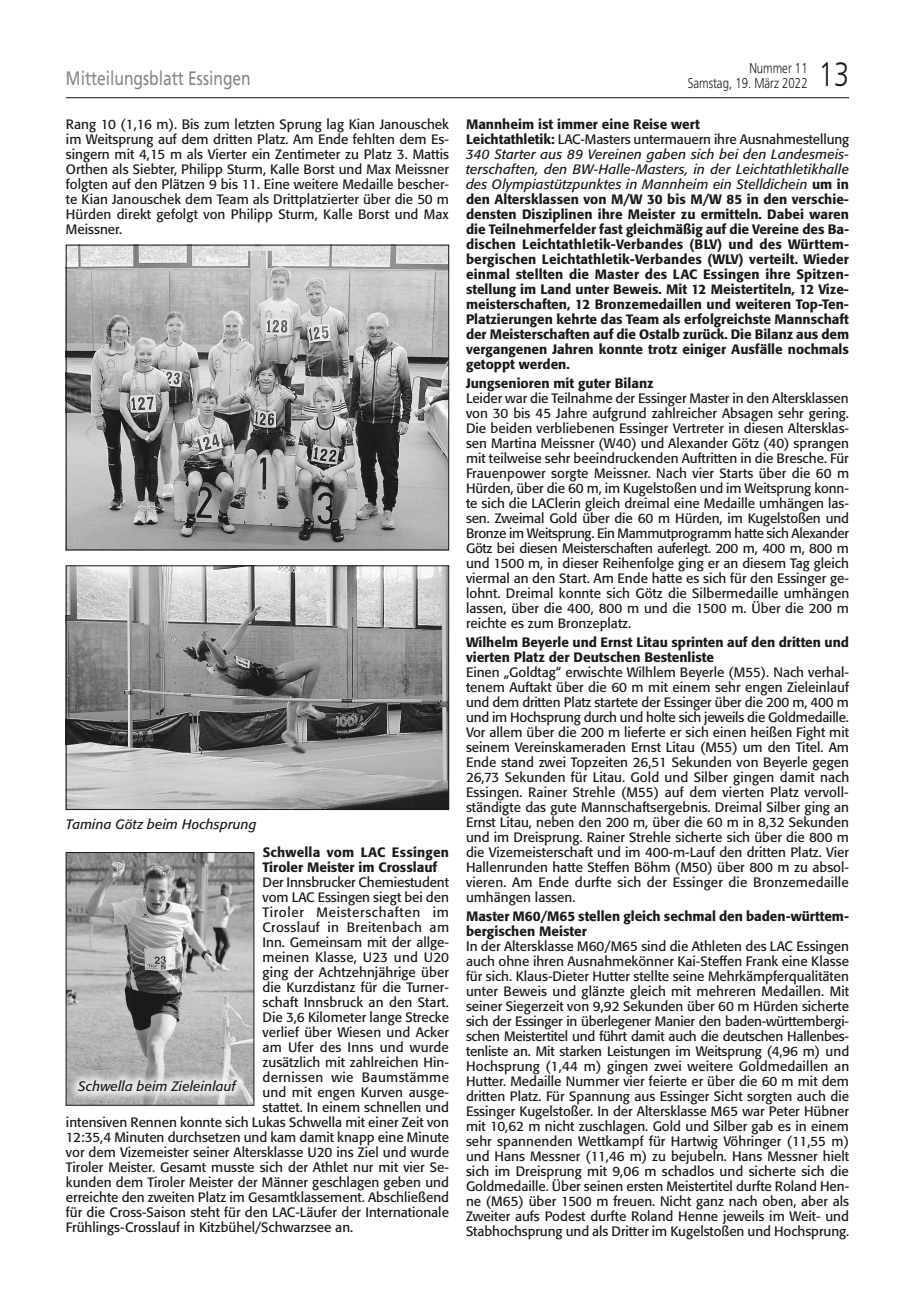
<style>
.page{position:relative;width:915px;height:1297px;background:#fff}
.page>*{position:absolute;margin:0;border:0;box-sizing:border-box;transform-origin:0 0}
.t1{font:300 33.75px "Frutiger";color:#1a1a18;scale:.8 1}
.t2{font:19.5px "Frutiger";color:#868786;scale:.8 1}
.t3{font:300 14.25px "Frutiger";color:#1a1a18;scale:.8 1}
.t4{font:13.5px/15px "Formata";color:#1a1a18;text-align:justify}
.t5{font:500 13.5px/15px "Formata";color:#1a1a18}
.t6{font:italic 13.5px "Formata";letter-spacing:.01em;color:#1a1a18}
.t7{font:13.5px "Formata";letter-spacing:.05em;color:#1a1a18}
.t8{font:13.5px "Formata";letter-spacing:.02em;color:#1a1a18}
.t9{font:13.5px "Formata";letter-spacing:.025em;color:#1a1a18}
.s1{font-weight:400}
.s2{font-weight:400;font-style:italic}
</style>
<div class="page">
<hr style="left:66px;top:97px;width:782px;height:1px;background:#1a1a18">
<img style="left:68px;top:247px;width:379px;height:301px">
<div style="left:66px;top:245px;width:383px;height:305px;border:1px solid #1a1a18"></div>
<img style="left:68px;top:567px;width:379px;height:241px">
<div style="left:66px;top:565px;width:383px;height:245px;border:1px solid #1a1a18"></div>
<img style="left:68px;top:854px;width:184px;height:249px">
<div style="left:66px;top:852px;width:188px;height:253px;border:1px solid #1a1a18"></div>
<img style="left:69px;top:1070px;width:178px;height:31px">
<p class="t3" style="left:749px;top:60px;width:74px">Nummer 11</p>
<h2 class="t2" style="left:66px;top:66px;width:232px">Mitteilungsblatt Essingen</h2>
<p class="t3" style="left:687px;top:75px;width:151px">Samstag, 19. März 2022</p>
<h1 class="t1" style="left:818px;top:55px;width:39px">13</h1>
<p class="t4" style="left:66px;top:116px;width:384px">Rang 10 (1,16 m). Bis zum letzten Sprung lag Kian Janouschek im Weitsprung auf dem dritten Platz. Am Ende fehlten dem Es&shy;singern mit 4,15 m als Vierter ein Zentimeter zu Platz 3. Mattis Orthen als Siebter, Philipp Sturm, Kalle Borst und Max Meissner folgten auf den Plätzen 9 bis 11. Eine weitere Medaille bescher&shy;te Kian Janouschek dem Team als Drittplatzierter über die 50 m Hürden direkt gefolgt von Philipp Sturm, Kalle Borst und Max Meissner.</p>
<p class="t6" style="left:66px;top:816px;width:192px">Tamina Götz beim Hochsprung</p>
<p class="t5" style="left:262px;top:844px;width:188px">Schwella vom LAC Essingen<br>Tiroler Meister im Crosslauf</p>
<p class="t4" style="left:262px;top:874px;width:188px">Der Innsbrucker Chemiestudent</p>
<p class="t4" style="left:262px;top:889px;width:188px">vom LAC Essingen siegt bei den</p>
<p class="t7" style="left:262px;top:904px;width:188px">Tiroler Meisterschaften im</p>
<p class="t8" style="left:262px;top:919px;width:188px">Crosslauf in Breitenbach am</p>
<p class="t4" style="left:262px;top:934px;width:188px">Inn. Gemeinsam mit der allge-</p>
<p class="t4" style="left:262px;top:949px;width:188px">meinen Klasse, U23 und U20</p>
<p class="t4" style="left:262px;top:964px;width:188px">ging der Achtzehnjährige über</p>
<p class="t4" style="left:262px;top:979px;width:188px">die Kurzdistanz für die Turner-</p>
<p class="t4" style="left:262px;top:994px;width:188px">schaft Innsbruck an den Start.</p>
<p class="t4" style="left:262px;top:1009px;width:188px">Die 3,6 Kilometer lange Strecke</p>
<p class="t4" style="left:262px;top:1024px;width:188px">verlief über Wiesen und Acker</p>
<p class="t4" style="left:262px;top:1039px;width:188px">am Ufer des Inns und wurde</p>
<p class="t4" style="left:262px;top:1054px;width:188px">zusätzlich mit zahlreichen Hin-</p>
<p class="t9" style="left:262px;top:1069px;width:188px">dernissen wie Baumstämme</p>
<p class="t4" style="left:262px;top:1084px;width:188px">und mit engen Kurven ausge-</p>
<p class="t4" style="left:262px;top:1099px;width:188px">stattet. In einem schnellen und</p>
<p class="t4" style="left:66px;top:1114px;width:384px">intensiven Rennen konnte sich Lukas Schwella mit einer Zeit von</p>
<p class="t4" style="left:66px;top:1129px;width:384px">12:35,4 Minuten durchsetzen und kam damit knapp eine Minute</p>
<p class="t4" style="left:66px;top:1144px;width:384px">vor dem Vizemeister seiner Altersklasse U20 ins Ziel und wurde</p>
<p class="t4" style="left:66px;top:1159px;width:384px">Tiroler Meister. Gesamt musste sich der Athlet nur mit vier Se-</p>
<p class="t4" style="left:66px;top:1174px;width:384px">kunden dem Tiroler Meister der Männer geschlagen geben und</p>
<p class="t4" style="left:66px;top:1189px;width:384px">erreichte den zweiten Platz im Gesamtklassement. Abschließend</p>
<p class="t4" style="left:66px;top:1204px;width:384px">für die Cross-Saison steht für den LAC-Läufer der Internationale</p>
<p class="t4" style="left:66px;top:1219px;width:289px">Frühlings-Crosslauf in Kitzbühel/Schwarzsee an.</p>
<p class="t6" style="left:78px;top:1078px;width:159px">Schwella beim Zieleinlauf</p>
<p class="t5" style="left:466px;top:116px;width:384px">Mannheim ist immer eine Reise wert<br>Leichtathletik: <span class="s1">LAC-Masters untermauern ihre Ausnahmestellung </span><span class="s2">340 Starter aus 89 Vereinen gaben sich bei den Landesmeis&shy;terschaften, den BW-Halle-Masters, in der Leichtathletikhalle des Olympiastützpunktes in Mannheim ein Stelldichein</span> um in den Altersklassen von M/W 30 bis M/W 85 in den verschie&shy;densten Disziplinen ihre Meister zu ermitteln. Dabei waren die Teilnehmerfelder fast gleichmäßig auf die Vereine des Ba&shy;dischen Leichtathletik-Verbandes (BLV) und des Württem&shy;bergischen Leichtathletik-Verbandes (WLV) verteilt. Wieder einmal stellten die Master des LAC Essingen ihre Spitzen&shy;stellung im Land unter Beweis. Mit 12 Meistertiteln, 12 Vize&shy;meisterschaften, 12 Bronzemedaillen und weiteren Top-Ten-Platzierungen kehrte das Team als erfolgreichste Mannschaft der Meisterschaften auf die Ostalb zurück. Die Bilanz aus dem vergangenen Jahren konnte trotz einiger Ausfälle nochmals getoppt werden.</p>
<p class="t5" style="left:466px;top:376px;width:189px">Jungsenioren mit guter Bilanz</p>
<p class="t4" style="left:466px;top:391px;width:384px">Leider war die Teilnahme der Essinger Master in den Altersklassen von 30 bis 45 Jahre aufgrund zahlreicher Absagen sehr gering.<br>Die beiden verbliebenen Essinger Vertreter in diesen Altersklas&shy;sen Martina Meissner (W40) und Alexander Götz (40) sprangen mit teilweise sehr beeindruckenden Auftritten in die Bresche. Für Frauenpower sorgte Meissner. Nach vier Starts über die 60 m Hürden, über die 60 m, im Kugelstoßen und im Weitsprung konn&shy;te sich die LAClerin gleich dreimal eine Medaille umhängen las&shy;sen. Zweimal Gold über die 60 m Hürden, im Kugelstoßen und Bronze im Weitsprung. Ein Mammutprogramm hatte sich Alexander Götz bei diesen Meisterschaften auferlegt. 200 m, 400 m, 800 m und 1500 m, in dieser Reihenfolge ging er an diesem Tag gleich viermal an den Start. Am Ende hatte es sich für den Essinger ge&shy;lohnt. Dreimal konnte sich Götz die Silbermedaille umhängen lassen, über die 400, 800 m und die 1500 m. Über die 200 m reichte es zum Bronzeplatz.</p>
<p class="t5" style="left:466px;top:635px;width:384px">Wilhelm Beyerle und Ernst Litau sprinten auf den dritten und vierten Platz der Deutschen Bestenliste</p>
<p class="t4" style="left:466px;top:665px;width:384px">Einen „Goldtag“ erwischte Wilhlem Beyerle (M55). Nach verhal&shy;tenem Auftakt über die 60 m mit einem sehr engen Zieleinlauf und dem dritten Platz startete der Essinger über die 200 m, 400 m und im Hochsprung durch und holte sich jeweils die Goldmedaille.<br>Vor allem über die 200 m lieferte er sich einen heißen Fight mit seinem Vereinskameraden Ernst Litau (M55) um den Titel. Am Ende stand zwei Topzeiten 26,51 Sekunden von Beyerle gegen 26,73 Sekunden für Litau. Gold und Silber gingen damit nach Essingen. Rainer Strehle (M55) auf dem vierten Platz vervoll&shy;ständigte das gute Mannschaftsergebnis. Dreimal Silber ging an Ernst Litau, neben den 200 m, über die 60 m in 8,32 Sekunden und im Dreisprung. Rainer Strehle sicherte sich über die 800 m die Vizemeisterschaft und im 400-m-Lauf den dritten Platz. Vier Hallenrunden hatte Steffen Böhm (M50) über 800 m zu absol&shy;vieren. Am Ende durfte sich der Essinger die Bronzemedaille umhängen lassen.</p>
<p class="t5" style="left:466px;top:909px;width:384px">Master M60/M65 stellen gleich sechmal den baden-württem&shy;bergischen Meister</p>
<p class="t4" style="left:466px;top:939px;width:384px">In der Altersklasse M60/M65 sind die Athleten des LAC Essingen auch ohne ihren Ausnahmekönner Kai-Steffen Frank eine Klasse für sich. Klaus-Dieter Hutter stellte seine Mehrkämpferqualitäten unter Beweis und glänzte gleich mit mehreren Medaillen. Mit seiner Siegerzeit von 9,92 Sekunden über 60 m Hürden sicherte sich der Essinger in überlegener Manier den baden-württembergi&shy;schen Meistertitel und führt damit auch die deutschen Hallenbes&shy;tenliste an. Mit starken Leistungen im Weitsprung (4,96 m) und Hochsprung (1,44 m) gingen zwei weitere Goldmedaillen an Hutter. Medaille Nummer vier feierte er über die 60 m mit dem dritten Platz. Für Spannung aus Essinger Sicht sorgten auch die Essinger Kugelstoßer. In der Altersklasse M65 war Peter Hübner mit 10,62 m nicht zuschlagen. Gold und Silber gab es in einem sehr spannenden Wettkampf für Hartwig Vöhringer (11,55 m) und Hans Messner (11,46 m) zu bejubeln. Hans Messner hielt sich im Dreisprung mit 9,06 m schadlos und sicherte sich die Goldmedaille. Über seinen ersten Meistertitel durfte Roland Hen&shy;ne (M65) über 1500 m freuen. Nicht ganz nach oben, aber als Zweiter aufs Podest durfte Roland Henne jeweils im Weit- und Stabhochsprung und als Dritter im Kugelstoßen und Hochsprung.</p>
</div>
